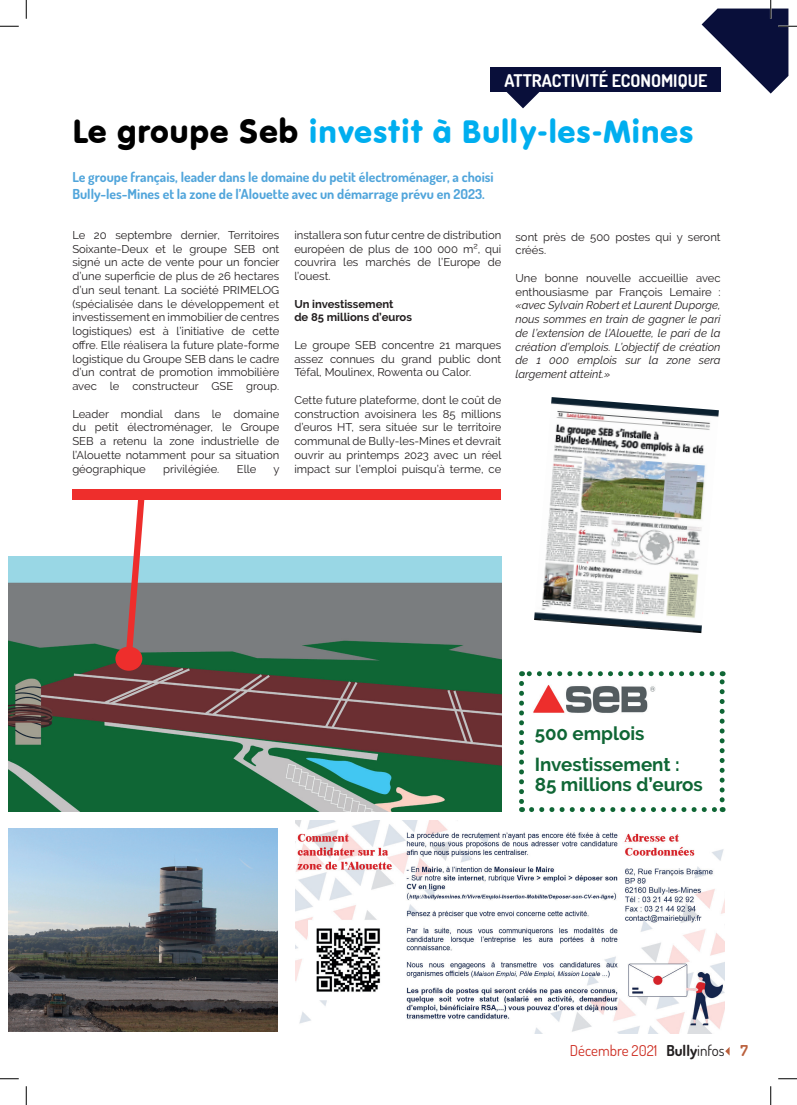
<style>
.page{position:relative;width:797px;height:1105px;background:#fff}
.page>*{position:absolute;margin:0;border:0;box-sizing:border-box;transform-origin:0 0}
.t1{font:33.75px "VAG Round";color:#00aeef}
.t2{font:700 18.75px/30.4px "Raleway";color:#0f6635}
.t3{font:700 17.5px "Dosis";color:#fff}
.t4{font:15px "Dosis";color:#ce2f24}
.t5{font:700 15px "Dosis";color:#ba603d}
.t6{font:700 13.75px/16.5px "Dosis";color:#51a5db}
.t7{font:11.25px/13.8px "Raleway";color:#231f20;text-align:justify}
.t8{font:italic 11.25px/13.8px "Raleway";color:#231f20;text-align:justify}
.t9{font:700 11.25px/13.8px "Raleway";color:#231f20}
.s1{font-size:35px;color:#000}
.s2{font-weight:700;color:#231f20}
.s3{color:#231f20}
</style>
<div class="page">
<svg style="left:725px;top:1047px;width:4px;height:8px"></svg>
<div style="left:490px;top:67px;width:231px;height:25px;background:#090f3a"></div>
<svg style="left:506px;top:92px;width:34px;height:16px"></svg>
<img style="left:534px;top:397px;width:185px;height:236px">
<img style="left:296px;top:821px;width:428px;height:212px">
<svg style="left:519px;top:683px;width:5px;height:129px"></svg>
<svg style="left:531px;top:807px;width:192px;height:5px"></svg>
<svg style="left:719px;top:671px;width:5px;height:129px"></svg>
<svg style="left:521px;top:671px;width:191px;height:5px"></svg>
<img style="left:9px;top:829px;width:269px;height:203px">
<img style="left:9px;top:556px;width:492px;height:255px">
<div style="left:115px;top:647px;width:27px;height:24px;background:#ee2e2c;border-radius:50%"></div>
<svg style="left:122px;top:499px;width:27px;height:166px"></svg>
<div style="left:72px;top:489px;width:429px;height:10px;background:#ee2e2c"></div>
<img style="left:533px;top:685px;width:123px;height:28px">
<svg style="left:0;top:25px;width:19px;height:2px"></svg>
<svg style="left:0;top:1078px;width:19px;height:1px"></svg>
<svg style="left:778px;top:1078px;width:19px;height:1px"></svg>
<svg style="left:25px;top:0;width:2px;height:19px"></svg>
<svg style="left:25px;top:1086px;width:2px;height:19px"></svg>
<svg style="left:701px;top:0;width:96px;height:94px"></svg>
<svg style="left:770px;top:1086px;width:1px;height:19px"></svg>
<h3 class="t3" style="left:504px;top:69px;width:204px">ATTRACTIVITÉ ECONOMIQUE</h3>
<h1 class="t1" style="left:72px;top:113px;width:623px"><span class="s1">Le groupe Seb</span> investit à Bully-les-Mines</h1>
<p class="t6" style="left:72px;top:169px;width:423px">Le groupe français, leader dans le domaine du petit électroménager, a choisi<br>Bully-les-Mines et la zone de l’Alouette avec un démarrage prévu en 2023.</p>
<p class="t7" style="left:72px;top:228px;width:209px">Le 20 septembre dernier, Territoires Soixante-Deux et le groupe SEB ont signé un acte de vente pour un foncier d’une superficie de plus de 26 hectares d’un seul tenant. La société PRIMELOG (spécialisée dans le développement et investissement en immobilier de centres logistiques) est à l’initiative de cette offre. Elle réalisera la future plate-forme logistique du Groupe SEB dans le cadre d’un contrat de promotion immobilière avec le constructeur GSE group.</p>
<p class="t7" style="left:72px;top:407px;width:208px">Leader mondial dans le domaine du petit électroménager, le Groupe SEB a retenu la zone industrielle de l’Alouette notamment pour sa situation géographique</p>
<p class="t7" style="left:163px;top:462px;width:58px">privilégiée.</p>
<p class="t7" style="left:237px;top:462px;width:21px">Elle</p>
<p class="t7" style="left:273px;top:462px;width:8px">y</p>
<p class="t7" style="left:294px;top:228px;width:208px">installera son futur centre de distribution européen de plus de 100 000 m², qui couvrira les marchés de l’Europe de l’ouest.</p>
<p class="t9" style="left:294px;top:297px;width:119px">Un investissement<br>de 85 millions d’euros</p>
<p class="t7" style="left:294px;top:338px;width:208px">Le groupe SEB concentre 21 marques assez connues du grand public dont Téfal, Moulinex, Rowenta ou Calor.</p>
<p class="t7" style="left:294px;top:393px;width:209px">Cette future plateforme, dont le coût de construction avoisinera les 85 millions d’euros HT, sera située sur le territoire communal de Bully-les-Mines et devrait ouvrir au printemps 2023 avec un réel impact sur l’emploi puisqu’à terme, ce</p>
<p class="t7" style="left:515px;top:230px;width:207px">sont près de 500 postes qui y seront créés.</p>
<p class="t7" style="left:515px;top:271px;width:207px">Une bonne nouvelle accueillie avec enthousiasme par François Lemaire :</p>
<p class="t8" style="left:515px;top:298px;width:207px">«avec Sylvain Robert et Laurent Duporge, nous sommes en train de gagner le pari de l’extension de l’Alouette, le pari de la création d’emplois. L’objectif de création de 1 000 emplois sur la zone sera largement atteint.»</p>
<h2 class="t2" style="left:534px;top:718px;width:147px">500 emplois<br>Investissement :</h2>
<h2 class="t2" style="left:534px;top:769px;width:170px">85 millions d’euros</h2>
<h3 class="t4" style="left:570px;top:1040px;width:156px">Décembre 2021 <span class="s2">Bully</span><span class="s3">infos</span></h3>
<h3 class="t5" style="left:740px;top:1040px;width:9px">7</h3>
</div>
